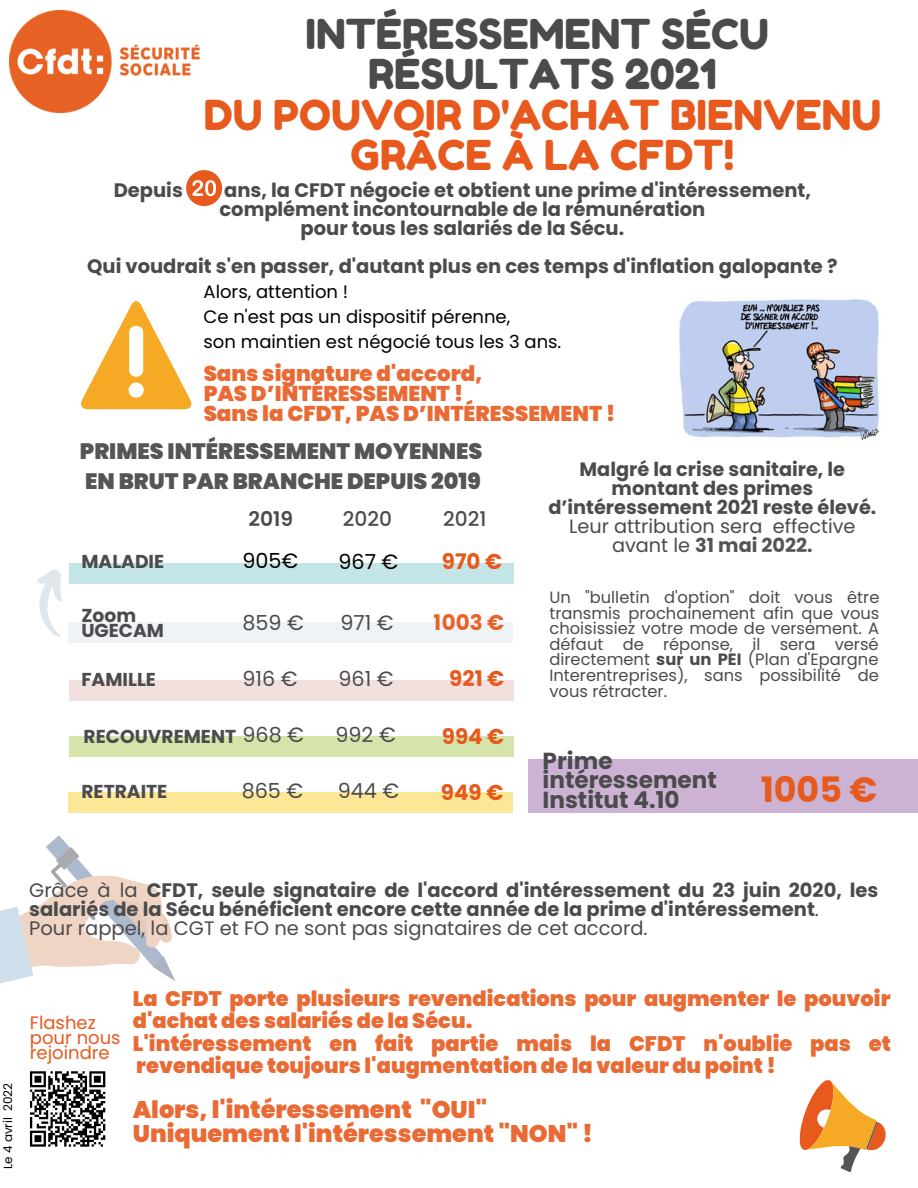
<style>
.page{position:relative;width:918px;height:1188px;background:#fff}
.page>*{position:absolute;margin:0;border:0;box-sizing:border-box;transform-origin:0 0}
.t1{font:41.25px/40.5px "Fredoka One";color:#e7591c;text-align:center}
.t2{font:41.25px "Fredoka One";color:#4b4b4d}
.t3{font:700 34.95px "Poppins";color:#e7591c}
.t4{font:900 24px/23.7px "Poppins";color:#e7591c}
.t5{font:700 23.25px/19.2px "Poppins";color:#4b4b4d}
.t6{font:900 22.2px "Poppins";color:#555554}
.t7{font:700 21.45px "Poppins";color:#e7591c}
.t8{font:900 21.3px/20.2px "Poppins";color:#e7591c}
.t9{font:900 21px/22.5px "Poppins";color:#e7591c}
.t10{font:20.7px "Poppins";color:#4b4b4d}
.t11{font:20.7px "Poppins";color:#000}
.t12{font:500 20.25px "Poppins";color:#4b4b4d}
.t13{font:600 20.25px "Poppins";color:#4b4b4d}
.t14{font:700 19.5px/19.2px "Poppins";color:#4b4b4d}
.t15{font:19.5px "Poppins";color:#4b4b4d}
.t16{font:700 19.35px/18.9px "Poppins";color:#4b4b4d;text-align:center}
.t17{font:19.35px/18.9px "Poppins";color:#4b4b4d;text-align:center}
.t18{font:700 18.75px/15px "Poppins";color:#4b4b4d}
.t19{font:18px "Poppins";color:#000}
.t20{font:18px/14.7px "Poppins";color:#e7591c}
.t21{font:16.35px/15.6px "Poppins";color:#4b4b4d;text-align:justify}
.t22{font:12px "Poppins";color:#000}
.s1{font-weight:400;font-size:20.7px}
.s2{font-weight:700;color:#555554}
.s3{font-weight:700}
.s4{font-weight:400}
</style>
<div class="page">
<img style="left:9px;top:11px;width:192px;height:102px">
<img style="left:679px;top:299px;width:201px;height:141px">
<div style="left:70px;top:737px;width:444px;height:20px;background:#d5e4ab"></div>
<div style="left:70px;top:563px;width:444px;height:20px;background:#c4e5e7"></div>
<svg style="left:37px;top:569px;width:25px;height:68px"></svg>
<div style="left:68px;top:793px;width:444px;height:20px;background:#fce796"></div>
<div style="left:69px;top:623px;width:444px;height:20px;background:#eff3f5"></div>
<div style="left:70px;top:681px;width:444px;height:20px;background:#f2e0df"></div>
<svg style="left:81px;top:301px;width:111px;height:108px"></svg>
<svg style="left:30px;top:1071px;width:75px;height:76px"></svg>
<div style="left:186px;top:170px;width:36px;height:36px;background:#e7591c;border-radius:50%"></div>
<svg style="left:192px;top:180px;width:24px;height:16px"></svg>
<svg style="left:0;top:835px;width:175px;height:149px"></svg>
<svg style="left:799px;top:1080px;width:87px;height:92px"></svg>
<div style="left:528px;top:760px;width:390px;height:52px;background:#ccb3d3"></div>
<p class="t2" style="left:306px;top:8px;width:465px">INTÉRESSEMENT SÉCU</p>
<p class="t2" style="left:368px;top:49px;width:350px">RÉSULTATS 2021</p>
<p class="t1" style="left:204px;top:94px;width:679px">DU POUVOIR D'ACHAT BIENVENU<br>GRÂCE À LA CFDT!</p>
<p class="t14" style="left:114px;top:181px;width:71px">Depuis</p>
<p class="t14" style="left:224px;top:181px;width:588px">ans, la CFDT négocie et obtient une prime d'intéressement,</p>
<p class="t14" style="left:219px;top:200px;width:487px">complément incontournable de la rémunération</p>
<p class="t14" style="left:301px;top:219px;width:325px">pour tous les salariés de la Sécu.</p>
<p class="t14" style="left:87px;top:257px;width:752px">Qui voudrait s'en passer, d'autant plus en ces temps d'inflation galopante ?</p>
<p class="t19" style="left:204px;top:279px;width:146px">Alors, attention !</p>
<p class="t19" style="left:204px;top:304px;width:308px">Ce n'est pas un dispositif pérenne,</p>
<p class="t19" style="left:204px;top:329px;width:359px">son maintien est négocié tous les 3 ans.</p>
<p class="t8" style="left:204px;top:363px;width:414px">Sans signature d'accord,<br>PAS D’INTÉRESSEMENT !<br>Sans la CFDT, PAS D’INTÉRESSEMENT !</p>
<p class="t6" style="left:80px;top:436px;width:404px">PRIMES INTÉRESSEMENT MOYENNES</p>
<p class="t6" style="left:85px;top:466px;width:397px">EN BRUT PAR BRANCHE DEPUIS 2019</p>
<p class="t13" style="left:249px;top:505px;width:46px">2019</p>
<p class="t12" style="left:343px;top:505px;width:51px">2020</p>
<p class="t12" style="left:443px;top:505px;width:45px">2021</p>
<p class="t11" style="left:243px;top:546px;width:57px">905€</p>
<p class="t7" style="left:442px;top:547px;width:62px">970 €</p>
<p class="t18" style="left:81px;top:554px;width:84px">MALADIE</p>
<p class="t11" style="left:339px;top:547px;width:61px">967 €</p>
<p class="t18" style="left:81px;top:608px;width:84px">Zoom<br>UGECAM</p>
<p class="t10" style="left:243px;top:609px;width:63px">859 €</p>
<p class="t10" style="left:340px;top:609px;width:55px">971 €</p>
<p class="t7" style="left:434px;top:607px;width:72px">1003 €</p>
<p class="t18" style="left:81px;top:672px;width:76px">FAMILLE</p>
<p class="t10" style="left:243px;top:664px;width:57px">916 €</p>
<p class="t10" style="left:339px;top:664px;width:57px">961 €</p>
<p class="t7" style="left:449px;top:664px;width:57px">921 €</p>
<p class="t18" style="left:83px;top:729px;width:222px">RECOUVREMENT <span class="s1">968 €</span></p>
<p class="t10" style="left:336px;top:720px;width:62px">992 €</p>
<p class="t7" style="left:442px;top:722px;width:64px">994 €</p>
<p class="t18" style="left:81px;top:784px;width:87px">RETRAITE</p>
<p class="t10" style="left:242px;top:776px;width:63px">865 €</p>
<p class="t10" style="left:338px;top:776px;width:63px">944 €</p>
<p class="t7" style="left:441px;top:777px;width:64px">949 €</p>
<p class="t16" style="left:548px;top:460px;width:329px">Malgré la crise sanitaire, le montant des primes d’intéressement 2021 reste élevé.</p>
<p class="t17" style="left:569px;top:517px;width:288px">Leur attribution sera effective avant le <span class="s2">31 mai 2022.</span></p>
<p class="t21" style="left:549px;top:590px;width:332px">Un "bulletin d'option" doit vous être transmis prochainement afin que vous choisissiez votre mode de versement. A défaut de réponse, il sera versé directement <span class="s3">sur un PEI</span> (Plan d'Epargne Interentreprises), sans possibilité de vous rétracter.</p>
<p class="t5" style="left:543px;top:752px;width:176px">Prime intéressement</p>
<p class="t5" style="left:543px;top:790px;width:139px">Institut 4.10</p>
<p class="t3" style="left:761px;top:766px;width:118px">1005 €</p>
<p class="t14" style="left:29px;top:880px;width:851px"><span class="s4">Grâce à la</span> CFDT, seule signataire de l'accord d'intéressement du 23 juin 2020, les salariés de la Sécu bénéficient encore cette année de la prime d'intéressement<span class="s4">.</span></p>
<p class="t15" style="left:29px;top:915px;width:620px">Pour rappel, la CGT et FO ne sont pas signataires de cet accord.</p>
<p class="t22" style="left:-1px;top:1169px;width:88px;rotate:-90deg">Le 4 avril 2022</p>
<p class="t20" style="left:30px;top:1016px;width:92px">Flashez pour nous rejoindre</p>
<p class="t9" style="left:133px;top:987px;width:760px">La CFDT porte plusieurs revendications pour augmenter le pouvoir d'achat des salariés de la Sécu.<br>L'intéressement en fait partie mais la CFDT n'oublie pas et revendique toujours l'augmentation de la valeur du point !</p>
<p class="t4" style="left:133px;top:1098px;width:462px">Alors, l'intéressement "OUI"<br>Uniquement l'intéressement "NON" !</p>
</div>
